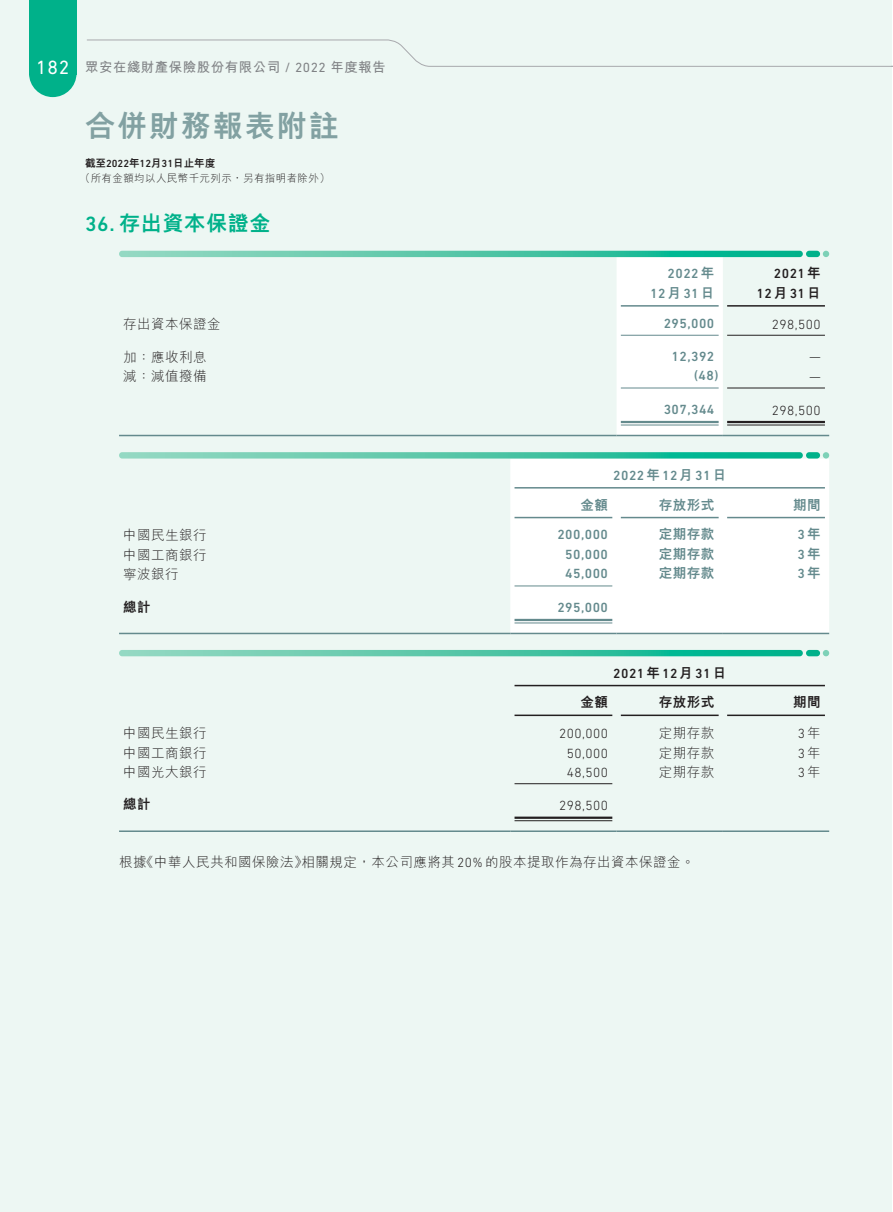
<style>
.page{position:relative;width:893px;height:1212px;background:#fff}
.page>*{position:absolute;margin:0;border:0;box-sizing:border-box;transform-origin:0 0}
.t1{font:800 30px "M Hei HK";letter-spacing:.065em;color:#82a1a2}
._3__標題{font:800 21px "M Hei HK";letter-spacing:.035em;color:#00b18a}
._1__內文{font:300 13.5px "M Hei HK";letter-spacing:.035em;color:#231f20}
._1__內文-2{font:500 13.5px "DIN Next LT Pro";letter-spacing:.035em;color:#648a8d}
._1__內文-3{font:300 13.5px "DIN Next LT Pro";letter-spacing:.035em;color:#231f20}
.t2{font:700 13.5px "M Hei HK";letter-spacing:.035em;color:#808285}
._1__內文-4{font:500 13.5px "DIN Next LT Pro";letter-spacing:.035em;color:#231f20}
._1__內文-5{font:800 13.5px "M Hei HK";letter-spacing:.035em;color:#648a8d}
._1__內文-6{font:800 13.5px "M Hei HK";letter-spacing:.035em;color:#231f20}
.t3{font:300 10.5px/15px "M Hei HK";letter-spacing:.035em;color:#231f20}
.s1{font-family:"DIN Next LT Pro";font-weight:400;font-size:19.5px;color:#fff}
.s2{font-family:"DIN Next LT Pro";font-weight:400}
.s3{font-weight:800}
.s4{font-family:"DIN Next LT Pro";font-weight:500}
.s5{font-family:"M Hei HK";font-weight:800}
.s6{font-family:"M Hei HK"}
.s7{font-family:"DIN Next LT Pro"}
</style>
<div class="page">
<div style="left:0;top:0;width:892px;height:1212px;background:#edf7f3"></div>
<div style="left:29px;top:0;width:48px;height:74px;background:#00b18a"></div>
<div style="left:29px;top:50px;width:48px;height:47px;background:#00b18a;border-radius:50%"></div>
<svg style="left:87px;top:39px;width:806px;height:28px"></svg>
<div style="left:617px;top:257px;width:106px;height:178px;background:#fff"></div>
<svg style="left:119px;top:251px;width:684px;height:6px;background:#4bc5a6"></svg>
<div style="left:806px;top:251px;width:14px;height:6px;background:#00b18a;border-radius:3px"></div>
<svg style="left:823px;top:251px;width:6px;height:6px"></svg>
<hr style="left:621px;top:305px;width:98px;height:2px;background:#648a8d">
<hr style="left:727px;top:305px;width:98px;height:2px;background:#231f20">
<hr style="left:621px;top:335px;width:98px;height:1px;background:#648a8d">
<hr style="left:727px;top:335px;width:98px;height:1px;background:#231f20">
<hr style="left:621px;top:388px;width:98px;height:1px;background:#648a8d">
<hr style="left:727px;top:388px;width:98px;height:1px;background:#231f20">
<hr style="left:621px;top:421px;width:98px;height:2px;background:#648a8d">
<hr style="left:621px;top:425px;width:98px;height:1px;background:#648a8d">
<hr style="left:727px;top:421px;width:98px;height:2px;background:#231f20">
<hr style="left:727px;top:425px;width:98px;height:1px;background:#231f20">
<hr style="left:119px;top:435px;width:498px;height:1px;background:#648a8d">
<hr style="left:617px;top:435px;width:106px;height:1px;background:#648a8d">
<hr style="left:723px;top:435px;width:106px;height:1px;background:#648a8d">
<div style="left:510px;top:458px;width:319px;height:175px;background:#fff"></div>
<svg style="left:119px;top:452px;width:684px;height:6px;background:#50c6a8"></svg>
<div style="left:806px;top:452px;width:14px;height:6px;background:#00b18a;border-radius:3px"></div>
<svg style="left:823px;top:452px;width:6px;height:6px"></svg>
<hr style="left:514px;top:487px;width:311px;height:1px;background:#648a8d">
<hr style="left:514px;top:517px;width:98px;height:1px;background:#648a8d">
<hr style="left:621px;top:517px;width:98px;height:1px;background:#648a8d">
<hr style="left:727px;top:517px;width:98px;height:1px;background:#648a8d">
<hr style="left:514px;top:585px;width:98px;height:1px;background:#648a8d">
<hr style="left:514px;top:619px;width:98px;height:2px;background:#648a8d">
<hr style="left:514px;top:622px;width:98px;height:1px;background:#648a8d">
<hr style="left:119px;top:633px;width:391px;height:1px;background:#648a8d">
<hr style="left:510px;top:633px;width:107px;height:1px;background:#648a8d">
<hr style="left:617px;top:633px;width:106px;height:1px;background:#648a8d">
<hr style="left:723px;top:633px;width:106px;height:1px;background:#648a8d">
<svg style="left:119px;top:650px;width:684px;height:6px;background:#4bc5a6"></svg>
<div style="left:806px;top:650px;width:14px;height:6px;background:#00b18a;border-radius:3px"></div>
<svg style="left:823px;top:650px;width:6px;height:6px"></svg>
<hr style="left:514px;top:685px;width:311px;height:1px;background:#231f20">
<hr style="left:514px;top:714px;width:98px;height:2px;background:#231f20">
<hr style="left:621px;top:714px;width:98px;height:2px;background:#231f20">
<hr style="left:727px;top:714px;width:98px;height:2px;background:#231f20">
<hr style="left:514px;top:783px;width:98px;height:1px;background:#231f20">
<hr style="left:514px;top:816px;width:98px;height:3px;background:#231f20">
<hr style="left:514px;top:820px;width:98px;height:1px;background:#231f20">
<hr style="left:119px;top:830px;width:391px;height:2px;background:#648a8d">
<hr style="left:510px;top:830px;width:107px;height:2px;background:#648a8d">
<hr style="left:617px;top:830px;width:106px;height:2px;background:#648a8d">
<hr style="left:723px;top:830px;width:106px;height:2px;background:#648a8d">
<p class="t2" style="left:36px;top:57px;width:351px"><span class="s1">182</span> 眾安在綫財產保險股份有限公司 <span class="s2">/ 2022</span> 年度報告</p>
<h1 class="t1" style="left:85px;top:111px;width:255px">合併財務報表附註</h1>
<p class="t3" style="left:80px;top:155px;width:252px;text-indent:5px"><span class="s3">截至</span><span class="s4">2022</span><span class="s3">年</span><span class="s4">12</span><span class="s3">月</span><span class="s4">31</span><span class="s3">日止年度<br></span>（所有金額均以人民幣千元列示，另有指明者除外）</p>
<p class="_3__標題" style="left:85px;top:213px;width:187px"><span class="s4">36.</span> 存出資本保證金</p>
<p class="_1__內文-2" style="left:668px;top:266px;width:48px">2022<span class="s5">年</span></p>
<p class="_1__內文-2" style="left:650px;top:285px;width:66px">12<span class="s5">月</span>31<span class="s5">日</span></p>
<p class="_1__內文-4" style="left:774px;top:266px;width:48px">2021<span class="s5">年</span></p>
<p class="_1__內文-4" style="left:757px;top:285px;width:66px">12<span class="s5">月</span>31<span class="s5">日</span></p>
<p class="_1__內文" style="left:123px;top:317px;width:99px">存出資本保證金</p>
<p class="_1__內文-2" style="left:664px;top:315px;width:52px">295,000</p>
<p class="_1__內文-3" style="left:772px;top:316px;width:50px">298,500</p>
<p class="_1__內文" style="left:123px;top:350px;width:85px">加：應收利息</p>
<p class="_1__內文-2" style="left:672px;top:348px;width:44px">12,392</p>
<p class="_1__內文-3" style="left:809px;top:349px;width:13px">—</p>
<p class="_1__內文" style="left:123px;top:370px;width:85px">減：減值撥備</p>
<p class="_1__內文-2" style="left:694px;top:368px;width:26px">(48)</p>
<p class="_1__內文-3" style="left:809px;top:368px;width:13px">—</p>
<p class="_1__內文-2" style="left:664px;top:401px;width:52px">307,344</p>
<p class="_1__內文-3" style="left:772px;top:402px;width:50px">298,500</p>
<p class="_1__內文-2" style="left:613px;top:467px;width:115px">2022<span class="s5">年</span>12<span class="s5">月</span>31<span class="s5">日</span></p>
<p class="_1__內文-5" style="left:581px;top:498px;width:29px">金額</p>
<p class="_1__內文-5" style="left:659px;top:498px;width:57px">存放形式</p>
<p class="_1__內文-5" style="left:793px;top:498px;width:29px">期間</p>
<p class="_1__內文" style="left:123px;top:528px;width:85px">中國民生銀行</p>
<p class="_1__內文-2" style="left:557px;top:527px;width:52px">200,000</p>
<p class="_1__內文-5" style="left:659px;top:527px;width:57px">定期存款</p>
<p class="_1__內文-2" style="left:798px;top:527px;width:25px">3<span class="s5">年</span></p>
<p class="_1__內文" style="left:123px;top:548px;width:85px">中國工商銀行</p>
<p class="_1__內文-2" style="left:565px;top:546px;width:44px">50,000</p>
<p class="_1__內文-5" style="left:659px;top:547px;width:57px">定期存款</p>
<p class="_1__內文-2" style="left:798px;top:546px;width:25px">3<span class="s5">年</span></p>
<p class="_1__內文" style="left:123px;top:567px;width:57px">寧波銀行</p>
<p class="_1__內文-2" style="left:565px;top:566px;width:44px">45,000</p>
<p class="_1__內文-5" style="left:659px;top:566px;width:57px">定期存款</p>
<p class="_1__內文-2" style="left:798px;top:566px;width:25px">3<span class="s5">年</span></p>
<p class="_1__內文-6" style="left:123px;top:600px;width:29px">總計</p>
<p class="_1__內文-2" style="left:557px;top:599px;width:52px">295,000</p>
<p class="_1__內文-4" style="left:613px;top:665px;width:115px">2021<span class="s5">年</span>12<span class="s5">月</span>31<span class="s5">日</span></p>
<p class="_1__內文-6" style="left:581px;top:695px;width:29px">金額</p>
<p class="_1__內文-6" style="left:659px;top:695px;width:57px">存放形式</p>
<p class="_1__內文-6" style="left:793px;top:695px;width:29px">期間</p>
<p class="_1__內文" style="left:123px;top:726px;width:85px">中國民生銀行</p>
<p class="_1__內文-3" style="left:559px;top:726px;width:50px">200,000</p>
<p class="_1__內文" style="left:659px;top:726px;width:57px">定期存款</p>
<p class="_1__內文-3" style="left:798px;top:726px;width:24px">3<span class="s6">年</span></p>
<p class="_1__內文" style="left:123px;top:746px;width:85px">中國工商銀行</p>
<p class="_1__內文-3" style="left:567px;top:745px;width:43px">50,000</p>
<p class="_1__內文" style="left:659px;top:746px;width:57px">定期存款</p>
<p class="_1__內文-3" style="left:798px;top:745px;width:24px">3<span class="s6">年</span></p>
<p class="_1__內文" style="left:123px;top:765px;width:85px">中國光大銀行</p>
<p class="_1__內文-3" style="left:567px;top:765px;width:43px">48,500</p>
<p class="_1__內文" style="left:659px;top:765px;width:57px">定期存款</p>
<p class="_1__內文-3" style="left:798px;top:765px;width:24px">3<span class="s6">年</span></p>
<p class="_1__內文-6" style="left:123px;top:797px;width:29px">總計</p>
<p class="_1__內文-3" style="left:559px;top:798px;width:50px">298,500</p>
<p class="_1__內文" style="left:119px;top:855px;width:577px">根據《中華人民共和國保險法》相關規定，本公司應將其<span class="s7">20%</span>的股本提取作為存出資本保證金。</p>
</div>
